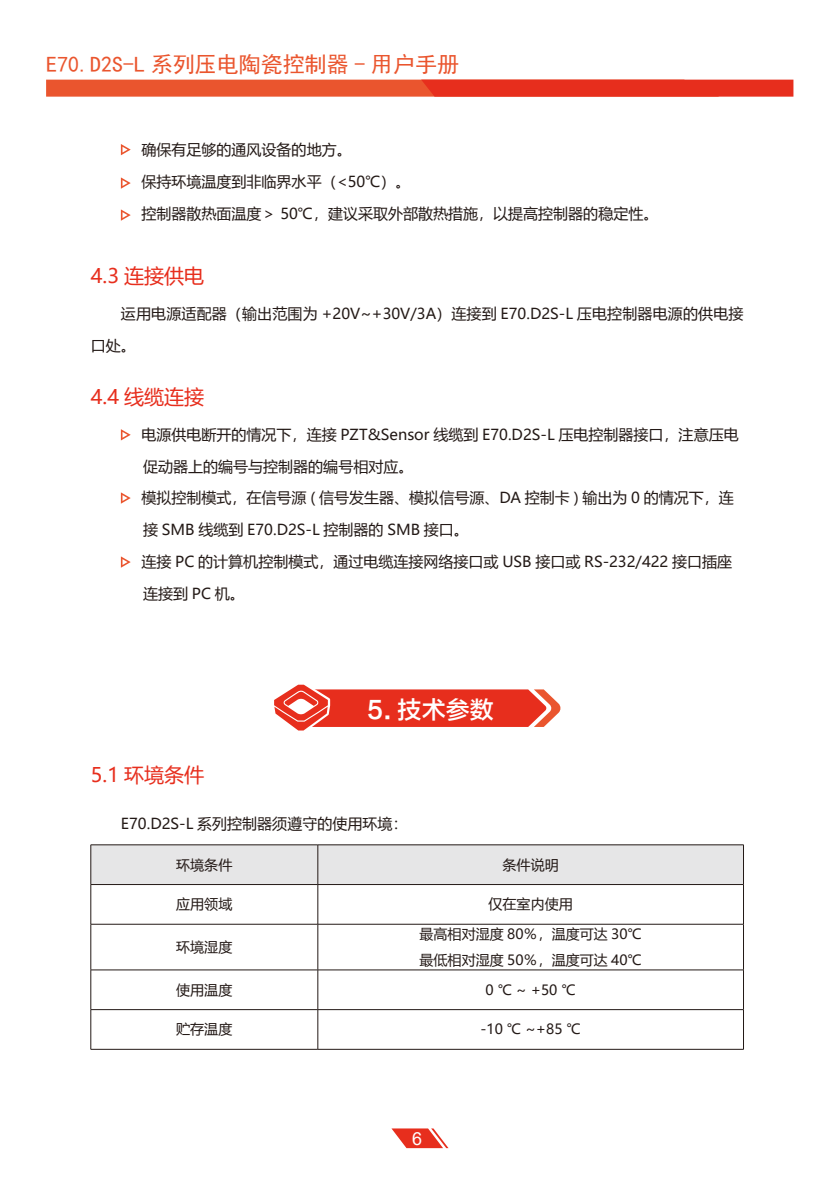
<style>
.page{position:relative;width:840px;height:1191px;background:#fff}
.page>*{position:absolute;margin:0;border:0;box-sizing:border-box;transform-origin:0 0}
.标题{font:24px "FZLTZHK GBK1 0";color:#fff}
.t1{font:22px "Sim Hei";color:#ea552e}
.二级标题{font:20px "Microsoft Ya Hei";color:#e72e1d}
.t2{font:18px "Arial";color:#fff}
.正文-1{font:15px/32px "Microsoft Ya Hei";color:#231916}
.表格内文第三列{font:14px "Microsoft Ya Hei";color:#231916}
</style>
<div class="page">
<svg style="left:46px;top:80px;width:747px;height:17px;background:#e84529"></svg>
<svg style="left:391px;top:1128px;width:57px;height:20px"></svg>
<svg style="left:121px;top:492px;width:10px;height:12px"></svg>
<svg style="left:121px;top:556px;width:10px;height:12px"></svg>
<svg style="left:121px;top:429px;width:10px;height:11px"></svg>
<svg style="left:121px;top:144px;width:10px;height:11px"></svg>
<svg style="left:121px;top:177px;width:10px;height:12px"></svg>
<svg style="left:121px;top:209px;width:10px;height:12px"></svg>
<svg style="left:274px;top:684px;width:287px;height:47px"></svg>
<div style="left:91px;top:845px;width:651px;height:39px;background:#e6e6e7"></div>
<hr style="left:91px;top:844px;width:226px;height:1px;background:#231916">
<hr style="left:90px;top:845px;width:1px;height:39px;background:#231916">
<hr style="left:317px;top:844px;width:426px;height:1px;background:#231916">
<hr style="left:317px;top:845px;width:1px;height:39px;background:#231916">
<hr style="left:742px;top:845px;width:1px;height:39px;background:#231916">
<hr style="left:91px;top:884px;width:226px;height:1px;background:#231916">
<hr style="left:90px;top:884px;width:1px;height:40px;background:#231916">
<hr style="left:317px;top:884px;width:426px;height:1px;background:#231916">
<hr style="left:317px;top:884px;width:1px;height:40px;background:#231916">
<hr style="left:742px;top:884px;width:1px;height:40px;background:#231916">
<hr style="left:91px;top:924px;width:226px;height:1px;background:#231916">
<hr style="left:90px;top:924px;width:1px;height:45px;background:#231916">
<hr style="left:317px;top:924px;width:426px;height:1px;background:#231916">
<hr style="left:317px;top:924px;width:1px;height:45px;background:#231916">
<hr style="left:742px;top:924px;width:1px;height:45px;background:#231916">
<hr style="left:91px;top:969px;width:226px;height:1px;background:#231916">
<hr style="left:90px;top:970px;width:1px;height:39px;background:#231916">
<hr style="left:317px;top:969px;width:426px;height:1px;background:#231916">
<hr style="left:317px;top:970px;width:1px;height:39px;background:#231916">
<hr style="left:742px;top:970px;width:1px;height:39px;background:#231916">
<hr style="left:91px;top:1009px;width:226px;height:1px;background:#231916">
<hr style="left:90px;top:1009px;width:1px;height:40px;background:#231916">
<hr style="left:317px;top:1009px;width:426px;height:1px;background:#231916">
<hr style="left:317px;top:1009px;width:1px;height:40px;background:#231916">
<hr style="left:742px;top:1009px;width:1px;height:40px;background:#231916">
<hr style="left:91px;top:1049px;width:226px;height:1px;background:#231916">
<hr style="left:317px;top:1049px;width:426px;height:1px;background:#231916">
<h2 class="t1" style="left:46px;top:53px;width:414px">E70.D2S-L 系列压电陶瓷控制器 - 用户手册</h2>
<p class="正文-1" style="left:141px;top:133px;width:211px">确保有足够的通风设备的地方。</p>
<p class="正文-1" style="left:141px;top:165px;width:270px">保持环境温度到非临界水平（&lt;50℃）。</p>
<p class="正文-1" style="left:141px;top:197px;width:518px">控制器散热面温度＞ 50℃，建议采取外部散热措施，以提高控制器的稳定性。</p>
<p class="二级标题" style="left:91px;top:262px;width:115px">4.3 连接供电</p>
<p class="正文-1" style="left:91px;top:297px;width:654px;text-indent:30px">运用电源适配器（输出范围为 +20V~+30V/3A）连接到 E70.D2S-L 压电控制器电源的供电接口处。</p>
<p class="二级标题" style="left:91px;top:383px;width:115px">4.4 线缆连接</p>
<p class="正文-1" style="left:141px;top:418px;width:598px">电源供电断开的情况下，连接 PZT&amp;Sensor 线缆到 E70.D2S-L 压电控制器接口，注意压电</p>
<p class="正文-1" style="left:143px;top:450px;width:271px">促动器上的编号与控制器的编号相对应。</p>
<p class="正文-1" style="left:141px;top:481px;width:593px">模拟控制模式，在信号源 ( 信号发生器、模拟信号源、DA 控制卡 ) 输出为 0 的情况下，连</p>
<p class="正文-1" style="left:143px;top:513px;width:327px">接 SMB 线缆到 E70.D2S-L 控制器的 SMB 接口。</p>
<p class="正文-1" style="left:141px;top:545px;width:592px">连接 PC 的计算机控制模式，通过电缆连接网络接口或 USB 接口或 RS-232/422 接口插座</p>
<p class="正文-1" style="left:143px;top:577px;width:103px">连接到 PC 机。</p>
<p class="标题" style="left:367px;top:696px;width:128px">5. 技术参数</p>
<p class="二级标题" style="left:91px;top:761px;width:115px">5.1 环境条件</p>
<p class="正文-1" style="left:121px;top:807px;width:288px">E70.D2S-L 系列控制器须遵守的使用环境：</p>
<p class="表格内文第三列" style="left:176px;top:855px;width:57px">环境条件</p>
<p class="表格内文第三列" style="left:502px;top:855px;width:57px">条件说明</p>
<p class="表格内文第三列" style="left:176px;top:895px;width:57px">应用领域</p>
<p class="表格内文第三列" style="left:488px;top:895px;width:85px">仅在室内使用</p>
<p class="表格内文第三列" style="left:176px;top:937px;width:57px">环境湿度</p>
<p class="表格内文第三列" style="left:419px;top:924px;width:223px">最高相对湿度 80％，温度可达 30℃</p>
<p class="表格内文第三列" style="left:419px;top:950px;width:223px">最低相对湿度 50％，温度可达 40℃</p>
<p class="表格内文第三列" style="left:176px;top:980px;width:57px">使用温度</p>
<p class="表格内文第三列" style="left:485px;top:980px;width:91px">0 ℃ ~ +50 ℃</p>
<p class="表格内文第三列" style="left:176px;top:1020px;width:57px">贮存温度</p>
<p class="表格内文第三列" style="left:480px;top:1020px;width:102px">-10 ℃ ~+85 ℃</p>
<p class="t2" style="left:412px;top:1126px;width:12px">6</p>
</div>
